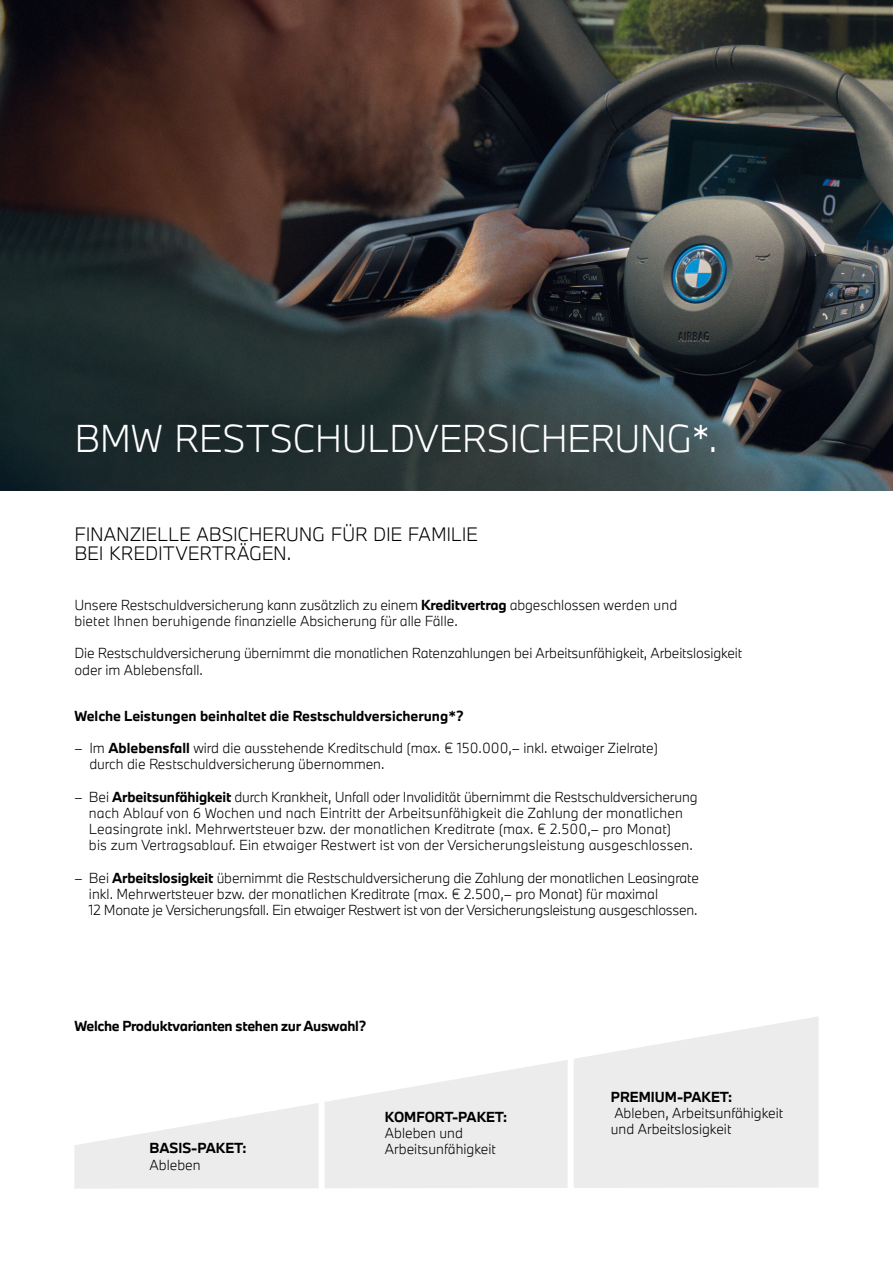
<style>
.page{position:relative;width:893px;height:1263px;background:#fff}
.page>*{position:absolute;margin:0;border:0;box-sizing:border-box;transform-origin:0 0}
.t1{font:300 36px "BMW Type Next";letter-spacing:-.02em;color:#fff}
.t2{font:300 18px/19.5px "BMW Type Next";letter-spacing:-.01em;color:#000}
.t3{font:300 13.5px/16.2px "BMW Type Next";color:#000}
.t4{font:700 13.5px "BMW Type Next";color:#000}
.t5{font:700 13.5px "BMW Type Next";letter-spacing:-.02em;color:#000}
.s1{font-weight:700}
</style>
<div class="page">
<img style="left:0;top:0;width:893px;height:490px">
<svg style="left:74px;top:1017px;width:745px;height:171px;fill:#ececed"></svg>
<div style="left:319px;top:1090px;width:6px;height:107px;background:#fff"></div>
<div style="left:568px;top:1051px;width:6px;height:149px;background:#fff"></div>
<h1 class="t1" style="left:74px;top:413px;width:645px">BMW RESTSCHULDVERSICHERUNG*.</h1>
<h2 class="t2" style="left:74px;top:524px;width:405px">FINANZIELLE ABSICHERUNG FÜR DIE FAMILIE<br>BEI KREDITVERTRÄGEN.</h2>
<p class="t3" style="left:74px;top:596px;width:604px">Unsere Restschuldversicherung kann zusätzlich zu einem <span class="s1">Kreditvertrag</span> abgeschlossen werden und bietet Ihnen beruhigende finanzielle Absicherung für alle Fälle.</p>
<p class="t3" style="left:74px;top:645px;width:669px">Die Restschuldversicherung übernimmt die monatlichen Ratenzahlungen bei Arbeitsunfähigkeit, Arbeitslosigkeit oder im Ablebensfall.</p>
<p class="t4" style="left:74px;top:706px;width:391px">Welche Leistungen beinhaltet die Restschuldversicherung*?</p>
<p class="t3" style="left:89px;top:740px;width:570px;text-indent:-15px">– Im <span class="s1">Ablebensfall</span> wird die ausstehende Kreditschuld (max. € 150.000,– inkl. etwaiger Zielrate) durch die Restschuldversicherung übernommen.</p>
<p class="t3" style="left:89px;top:788px;width:610px;text-indent:-15px">– Bei <span class="s1">Arbeitsunfähigkeit</span> durch Krankheit, Unfall oder Invalidität übernimmt die Restschuldversicherung nach Ablauf von 6 Wochen und nach Eintritt der Arbeitsunfähigkeit die Zahlung der monatlichen Leasingrate inkl. Mehrwertsteuer bzw. der monatlichen Kreditrate (max. € 2.500,– pro Monat)<br>bis zum Vertragsablauf. Ein etwaiger Restwert ist von der Versicherungsleistung ausgeschlossen.</p>
<p class="t3" style="left:89px;top:869px;width:611px;text-indent:-15px">– Bei <span class="s1">Arbeitslosigkeit</span> übernimmt die Restschuldversicherung die Zahlung der monatlichen Leasingrate inkl. Mehrwertsteuer bzw. der monatlichen Kreditrate (max. € 2.500,– pro Monat) für maximal<br>12 Monate je Versicherungsfall. Ein etwaiger Restwert ist von der Versicherungsleistung ausgeschlossen.</p>
<p class="t5" style="left:74px;top:1016px;width:293px">Welche Produktvarianten stehen zur Auswahl?</p>
<p class="t4" style="left:150px;top:1139px;width:98px">BASIS-PAKET:</p>
<p class="t3" style="left:150px;top:1156px;width:53px">Ableben</p>
<p class="t4" style="left:385px;top:1107px;width:124px">KOMFORT-PAKET:</p>
<p class="t3" style="left:385px;top:1125px;width:112px">Ableben und<br>Arbeitsunfähigkeit</p>
<p class="t4" style="left:611px;top:1087px;width:123px">PREMIUM-PAKET:</p>
<p class="t3" style="left:611px;top:1104px;width:174px">Ableben, Arbeitsunfähigkeit und Arbeitslosigkeit</p>
</div>
